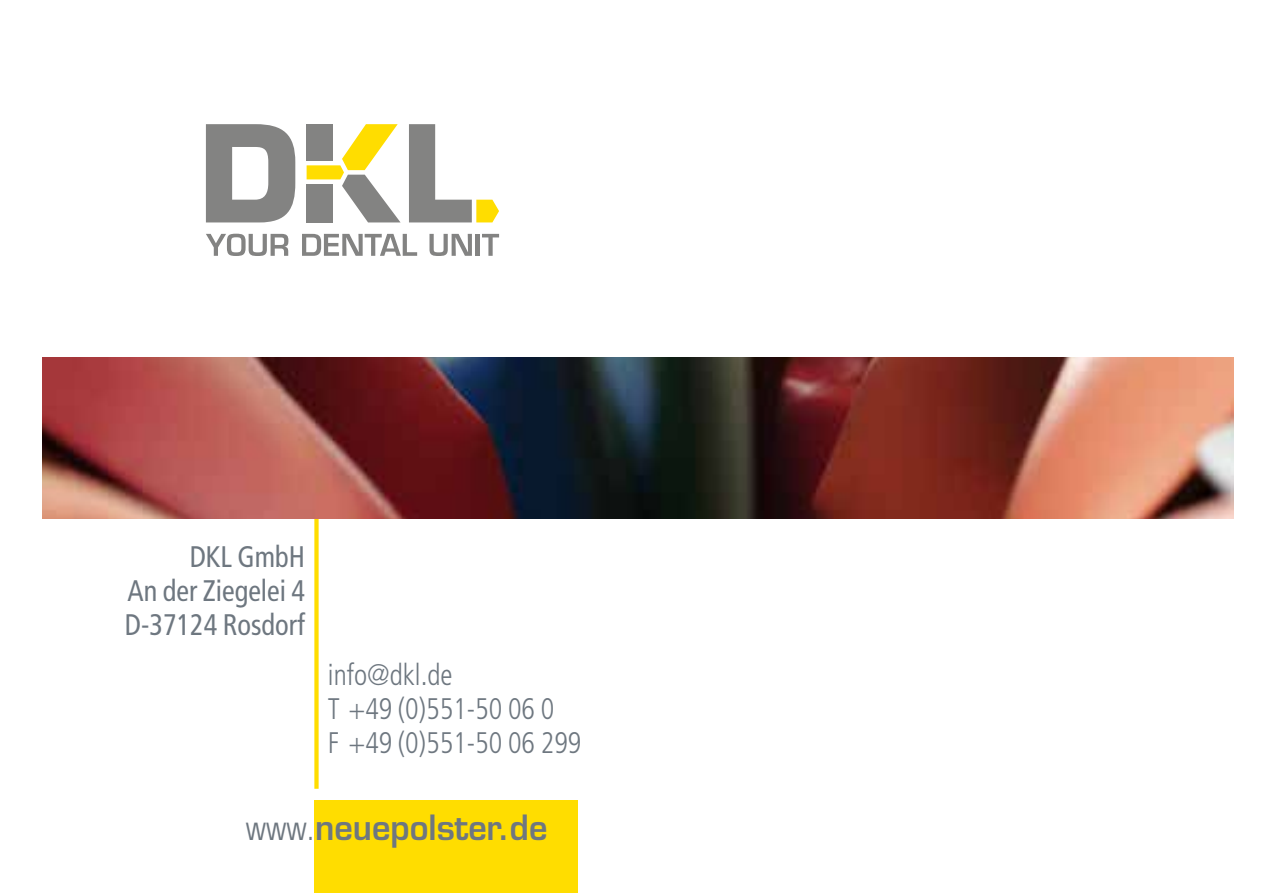
<style>
.page{position:relative;width:1276px;height:893px;background:#fff}
.page>*{position:absolute;margin:0;border:0;box-sizing:border-box;transform-origin:0 0}
.t1{font:600 33.9px "Eurostile";color:#6e7780;scale:.95 1}
.t2{font:300 condensed 29.7px/33.9px "Frutiger";color:#6e7780;scale:.95 1}
.t3{font:condensed 29.7px/33.9px "Frutiger";color:#6e7780;text-align:justify;scale:.95 1}
.s1{font-weight:400;font-stretch:condensed}
</style>
<div class="page">
<div style="left:314px;top:517px;width:5px;height:272px;background:#fd0"></div>
<div style="left:314px;top:801px;width:263px;height:92px;background:#fd0"></div>
<svg style="left:206px;top:124px;width:89px;height:98px"></svg>
<svg style="left:409px;top:124px;width:90px;height:98px"></svg>
<svg style="left:307px;top:124px;width:93px;height:98px"></svg>
<svg style="left:206px;top:234px;width:82px;height:22px"></svg>
<svg style="left:302px;top:234px;width:115px;height:22px"></svg>
<svg style="left:429px;top:234px;width:43px;height:22px"></svg>
<hr style="left:476px;top:234px;width:4px;height:22px;background:#838382">
<svg style="left:482px;top:234px;width:17px;height:22px"></svg>
<img style="left:43px;top:357px;width:1190px;height:162px">
<p class="t3" style="left:125px;top:540px;width:191px;text-indent:65px">DKL GmbH An der Ziegelei 4<br>D-37124 Rosdorf</p>
<p class="t2" style="left:328px;top:658px;width:268px">info@dkl.de<br>T +49 (0)551-50 06 0<br>F +49 (0)551-50 06 299</p>
<p class="t1" style="left:246px;top:806px;width:319px"><span class="s1">www.</span>neuepolster.de</p>
</div>
